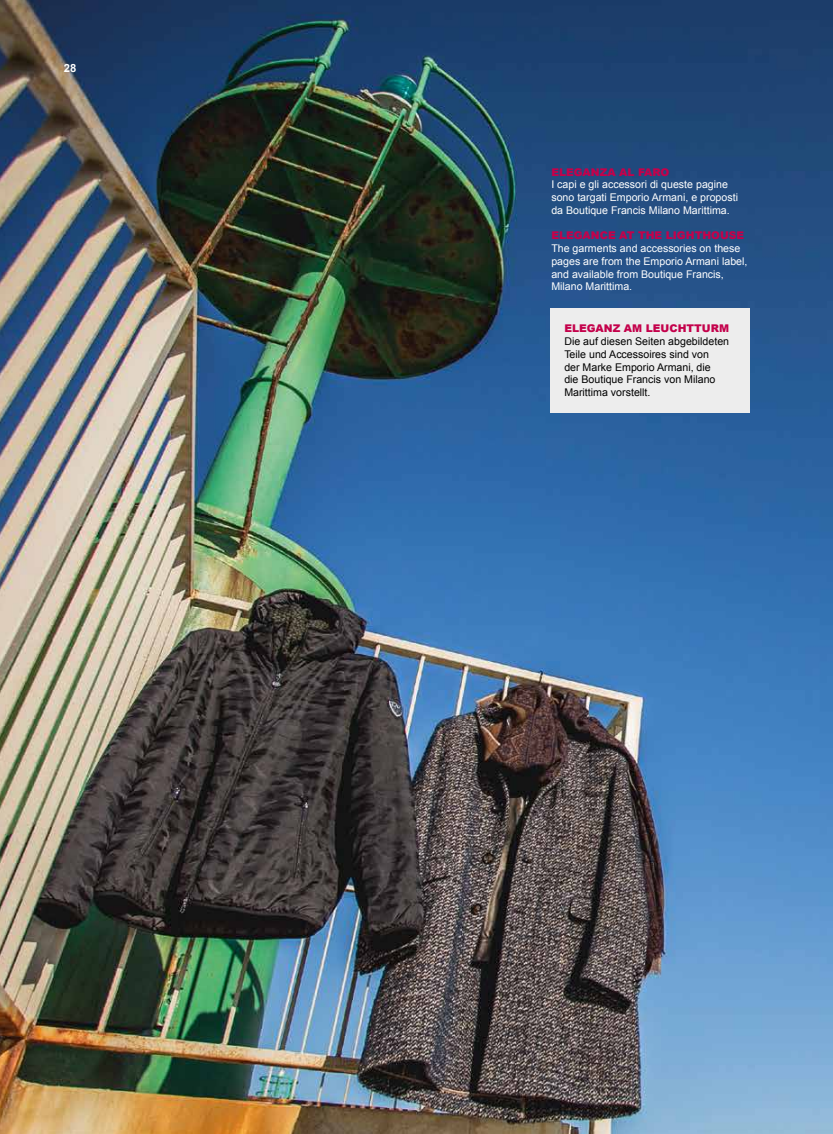
<style>
.page{position:relative;width:833px;height:1134px;background:#fff}
.page>*{position:absolute;margin:0;border:0;box-sizing:border-box;transform-origin:0 0}
.t1{font:700 11.25px "Arial";color:#fff}
.t2{font:10.62px/12.8px "Arial";color:#fff}
.t3{font:10.62px/12.8px "Arial";color:#000}
.t4{font:900 10.62px "Arial";color:#c4014b}
</style>
<div class="page">
<img style="left:0;top:0;width:833px;height:1134px">
<div style="left:550px;top:308px;width:200px;height:105px;background:#ededed"></div>
<p class="t1" style="left:64px;top:61px;width:14px">28</p>
<p class="t4" style="left:551px;top:164px;width:120px">ELEGANZA AL FARO</p>
<p class="t2" style="left:551px;top:178px;width:188px">I capi e gli accessori di queste pagine sono targati Emporio Armani, e proposti da Boutique Francis Milano Marittima.</p>
<p class="t4" style="left:551px;top:228px;width:194px">ELEGANCE AT THE LIGHTHOUSE</p>
<p class="t2" style="left:551px;top:242px;width:198px">The garments and accessories on these pages are from the Emporio Armani label, and available from Boutique Francis, Milano Marittima.</p>
<p class="t4" style="left:564px;top:321px;width:166px">ELEGANZ AM LEUCHTTURM</p>
<p class="t3" style="left:564px;top:335px;width:166px">Die auf diesen Seiten abgebildeten<br>Teile und Accessoires sind von<br>der Marke Emporio Armani, die<br>die Boutique Francis von Milano<br>Marittima vorstellt.</p>
</div>
